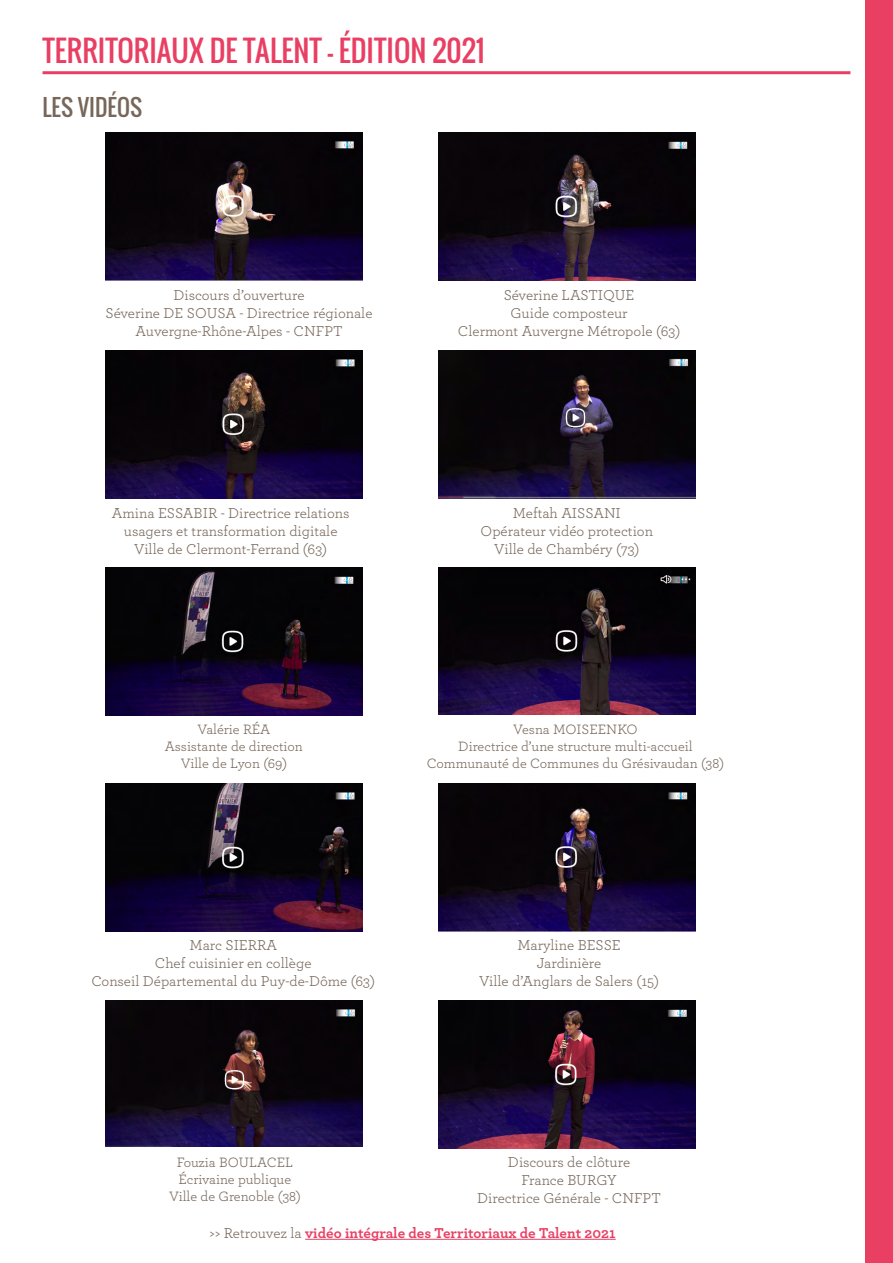
<style>
.page{position:relative;width:893px;height:1263px;background:#fff}
.page>*{position:absolute;margin:0;border:0;box-sizing:border-box;transform-origin:0 0}
.t1{font:28.5px "Oswald";color:#e93f63}
.t2{font:22.5px "Oswald";color:#77675a}
.t3{font:15px/18px "Archer";color:#77675a;text-align:center}
.t4{font:700 15px "Archer";color:#e93f63}
.t5{font:14.25px/17.1px "Archer";color:#77675a;text-align:center}
.s1{font-weight:400;color:#77675a}
</style>
<div class="page">
<div style="left:865px;top:0;width:28px;height:1263px;background:#e93f63"></div>
<hr style="left:43px;top:71px;width:807px;height:3px;background:#e93f63">
<img style="left:106px;top:133px;width:256px;height:147px">
<img style="left:106px;top:351px;width:256px;height:148px">
<img style="left:106px;top:568px;width:256px;height:147px">
<img style="left:106px;top:783px;width:256px;height:148px">
<img style="left:439px;top:133px;width:256px;height:148px">
<img style="left:439px;top:568px;width:256px;height:147px">
<img style="left:439px;top:783px;width:256px;height:148px">
<img style="left:439px;top:1000px;width:256px;height:148px">
<img style="left:439px;top:351px;width:256px;height:148px">
<img style="left:564px;top:407px;width:22px;height:22px">
<img style="left:106px;top:1000px;width:256px;height:146px">
<img style="left:224px;top:1069px;width:22px;height:22px">
<hr style="left:305px;top:1239px;width:311px;height:1px;background:#e93f63">
<h1 class="t1" style="left:43px;top:29px;width:444px">TERRITORIAUX DE TALENT - ÉDITION 2021</h1>
<h2 class="t2" style="left:43px;top:91px;width:101px">LES VIDÉOS</h2>
<p class="t3" style="left:106px;top:285px;width:268px">Discours d’ouverture<br>Séverine DE SOUSA - Directrice régionale<br>Auvergne-Rhône-Alpes - CNFPT</p>
<p class="t3" style="left:458px;top:285px;width:224px">Séverine LASTIQUE<br>Guide composteur<br>Clermont Auvergne Métropole (63)</p>
<p class="t3" style="left:112px;top:503px;width:239px">Amina ESSABIR - Directrice relations usagers et transformation digitale<br>Ville de Clermont-Ferrand (63)</p>
<p class="t5" style="left:165px;top:720px;width:140px">Valérie RÉA<br>Assistante de direction<br>Ville de Lyon (69)</p>
<p class="t3" style="left:481px;top:503px;width:174px">Meftah AISSANI<br>Opérateur vidéo protection<br>Ville de Chambéry (73)</p>
<p class="t5" style="left:427px;top:720px;width:299px">Vesna MOISEENKO<br>Directrice d’une structure multi-accueil<br>Communauté de Communes du Grésivaudan (38)</p>
<p class="t3" style="left:91px;top:935px;width:285px">Marc SIERRA<br>Chef cuisinier en collège<br>Conseil Départemental du Puy-de-Dôme (63)</p>
<p class="t3" style="left:479px;top:935px;width:182px">Maryline BESSE<br>Jardinière<br>Ville d’Anglars de Salers (15)</p>
<p class="t3" style="left:477px;top:1152px;width:185px">Discours de clôture<br>France BURGY<br>Directrice Générale - CNFPT</p>
<p class="t4" style="left:209px;top:1221px;width:408px"><span class="s1">&gt;&gt; Retrouvez la</span> vidéo intégrale des Territoriaux de Talent 2021</p>
<p class="t5" style="left:169px;top:1152px;width:133px">Fouzia BOULACEL<br>Écrivaine publique<br>Ville de Grenoble (38)</p>
</div>
